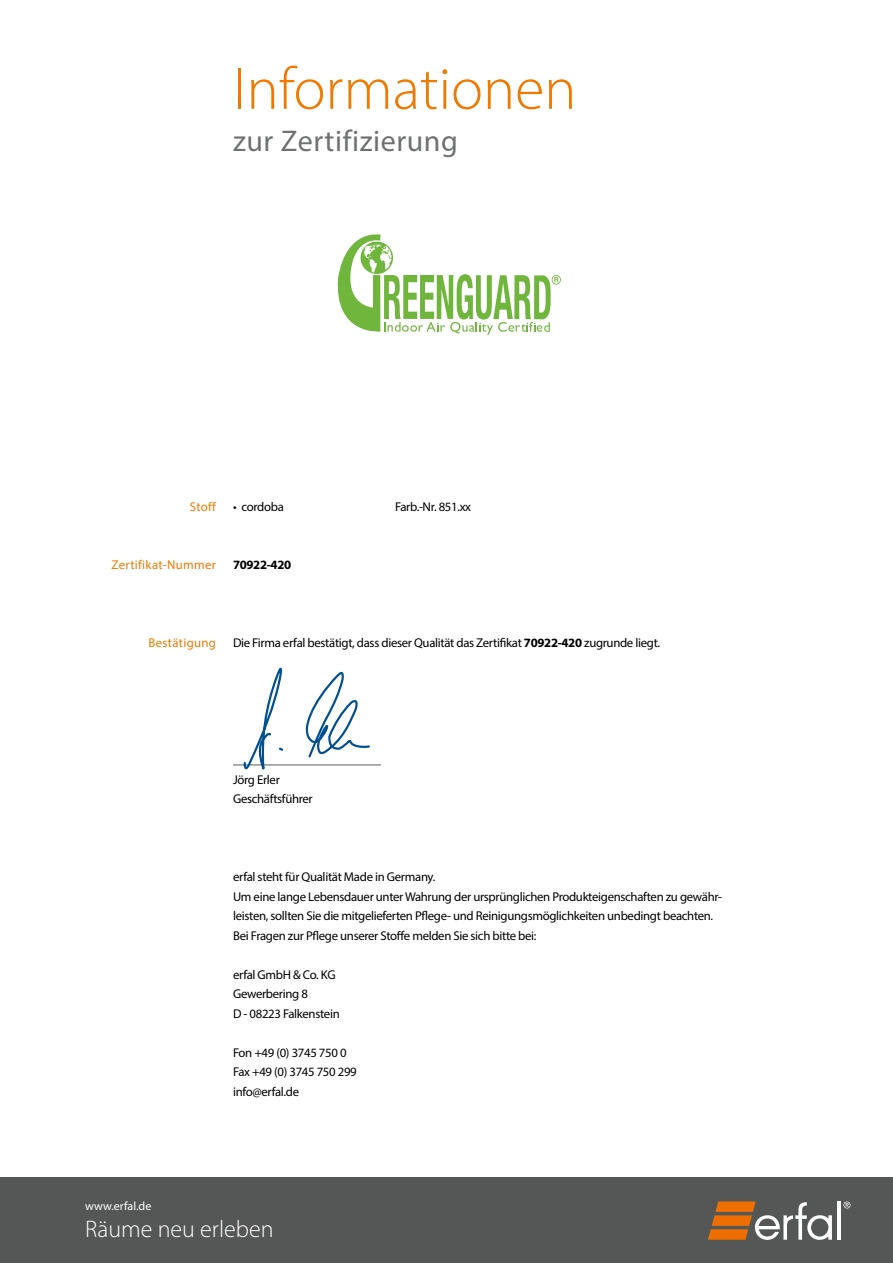
<style>
.page{position:relative;width:893px;height:1263px;background:#fff}
.page>*{position:absolute;margin:0;border:0;box-sizing:border-box;transform-origin:0 0}
.t1{font:300 60px "Myriad Pro";color:#f17900}
.t2{font:30px "Myriad Pro";letter-spacing:.02em;color:#6f7070}
.t3{font:300 24px "Myriad Pro";color:#fff}
.t4{font:12.75px/19.5px "Myriad Pro";letter-spacing:-.025em;color:#000}
.t5{font:12.75px "Myriad Pro";letter-spacing:.025em;color:#f17900}
.t6{font:700 12.75px "Myriad Pro";letter-spacing:-.025em;color:#000}
.t7{font:12px "Myriad Pro";color:#fff}
.s1{font-weight:700}
</style>
<div class="page">
<div style="left:0;top:1177px;width:893px;height:86px;background:#555756"></div>
<hr style="left:837px;top:1201px;width:3px;height:39px;background:#fff">
<svg style="left:843px;top:1201px;width:7px;height:7px"></svg>
<svg style="left:708px;top:1201px;width:124px;height:39px"></svg>
<hr style="left:233px;top:764px;width:148px;height:1px;background:#6f7070">
<svg style="left:243px;top:667px;width:128px;height:103px"></svg>
<svg style="left:337px;top:234px;width:224px;height:101px"></svg>
<h1 class="t1" style="left:233px;top:53px;width:345px">Informationen</h1>
<h2 class="t2" style="left:233px;top:122px;width:226px">zur Zertifizierung</h2>
<p class="t5" style="left:190px;top:498px;width:28px">Stoff</p>
<p class="t4" style="left:233px;top:496px;width:52px">• cordoba</p>
<p class="t4" style="left:395px;top:496px;width:78px">Farb.-Nr. 851.xx</p>
<p class="t5" style="left:112px;top:557px;width:106px">Zertifikat-Nummer</p>
<p class="t6" style="left:233px;top:556px;width:60px">70922-420</p>
<p class="t5" style="left:149px;top:635px;width:69px">Bestätigung</p>
<p class="t4" style="left:233px;top:633px;width:429px">Die Firma erfal bestätigt, dass dieser Qualität das Zertifikat <span class="s1">70922-420</span> zugrunde liegt.</p>
<p class="t4" style="left:233px;top:769px;width:81px">Jörg Erler<br>Geschäftsführer</p>
<p class="t4" style="left:233px;top:867px;width:491px">erfal steht für Qualität Made in Germany.<br>Um eine lange Lebensdauer unter Wahrung der ursprünglichen Produkteigenschaften zu gewähr&shy;leisten, sollten Sie die mitgelieferten Pflege- und Reinigungsmöglichkeiten unbedingt beachten.<br>Bei Fragen zur Pflege unserer Stoffe melden Sie sich bitte bei:</p>
<p class="t4" style="left:233px;top:964px;width:108px">erfal GmbH &amp; Co. KG<br>Gewerbering 8<br>D - 08223 Falkenstein</p>
<p class="t4" style="left:233px;top:1042px;width:125px">Fon +49 (0) 3745 750 0<br>Fax +49 (0) 3745 750 299 info@erfal.de</p>
<p class="t7" style="left:85px;top:1199px;width:68px">www.erfal.de</p>
<h3 class="t3" style="left:85px;top:1215px;width:190px">Räume neu erleben</h3>
</div>
